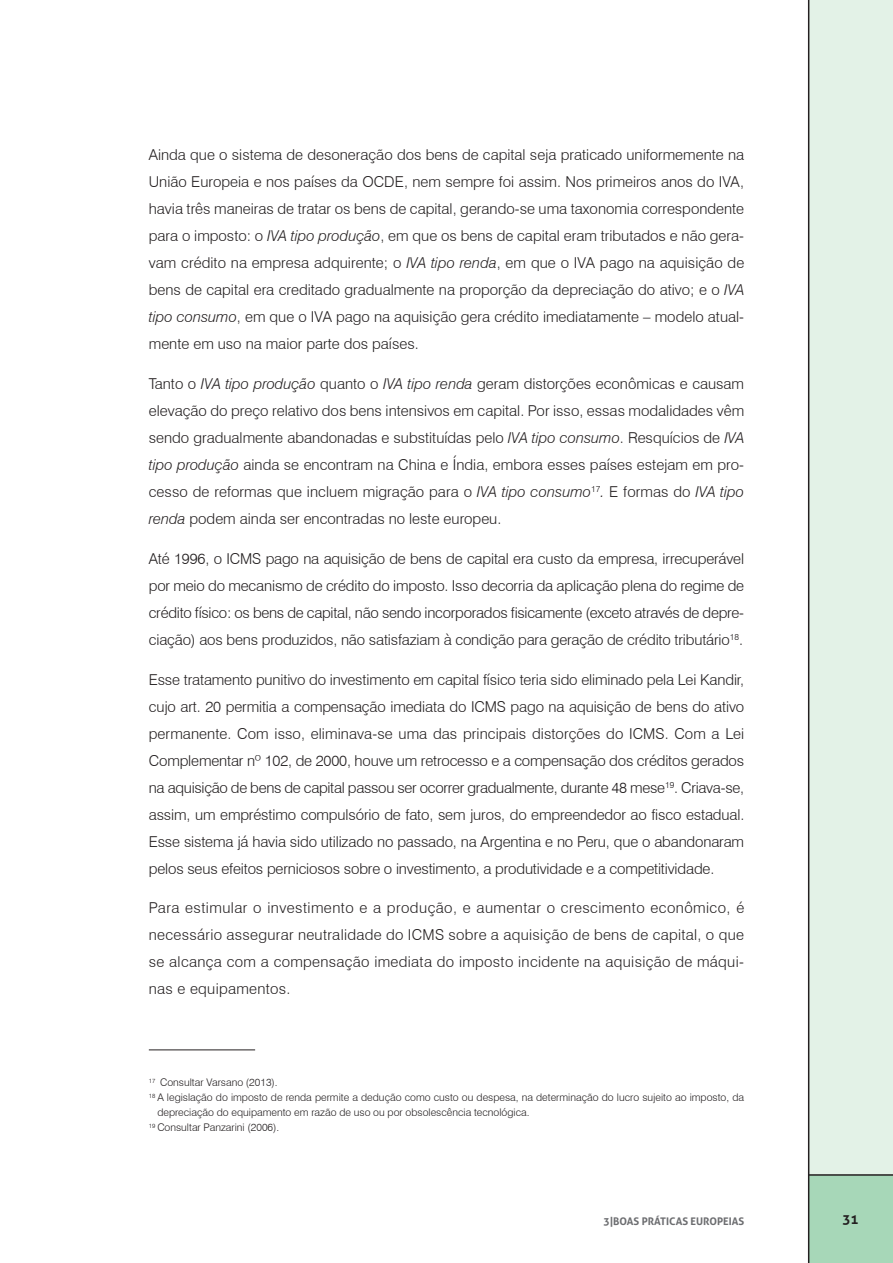
<style>
.page{position:relative;width:893px;height:1263px;background:#fff}
.page>*{position:absolute;margin:0;border:0;box-sizing:border-box;transform-origin:0 0}
.t1{font:300 15px/27px "Swiss 721 BT";color:#231f20;text-align:justify}
.t2{font:700 13.5px "Aller";color:#231f20}
.t3{font:300 10.5px "Swiss 721 BT";color:#231f20}
.t4{font:700 10.5px "Aller";color:#6c6d70}
.s1{font-style:italic}
</style>
<div class="page">
<div style="left:809px;top:0;width:84px;height:1175px;background:#e3f2e7"></div>
<div style="left:808px;top:1175px;width:85px;height:88px;background:#a7d7b8"></div>
<hr style="left:808px;top:0;width:1px;height:1263px;background:#231f20">
<hr style="left:809px;top:1174px;width:84px;height:2px;background:#231f20">
<hr style="left:149px;top:1049px;width:106px;height:1px;background:#231f20">
<p class="t1" style="left:149px;top:141px;width:597px">Ainda que o sistema de desoneração dos bens de capital seja praticado uniformemente na União Europeia e nos países da OCDE, nem sempre foi assim. Nos primeiros anos do IVA, havia três maneiras de tratar os bens de capital, gerando-se uma taxonomia correspondente para o imposto: o <span class="s1">IVA tipo produção</span>, em que os bens de capital eram tributados e não gera&shy;vam crédito na empresa adquirente; o <span class="s1">IVA tipo renda</span>, em que o IVA pago na aquisição de bens de capital era creditado gradualmente na proporção da depreciação do ativo; e o <span class="s1">IVA tipo consumo</span>, em que o IVA pago na aquisição gera crédito imediatamente – modelo atual&shy;mente em uso na maior parte dos países.</p>
<p class="t1" style="left:149px;top:370px;width:597px">Tanto o <span class="s1">IVA tipo produção</span> quanto o <span class="s1">IVA tipo renda</span> geram distorções econômicas e causam elevação do preço relativo dos bens intensivos em capital. Por isso, essas modalidades vêm sendo gradualmente abandonadas e substituídas pelo <span class="s1">IVA tipo consumo</span>. Resquícios de <span class="s1">IVA tipo produção</span> ainda se encontram na China e Índia, embora esses países estejam em pro&shy;cesso de reformas que incluem migração para o <span class="s1">IVA tipo consumo</span><sup>17</sup><span class="s1">.</span> E formas do <span class="s1">IVA tipo renda</span> podem ainda ser encontradas no leste europeu.</p>
<p class="t1" style="left:149px;top:545px;width:597px">Até 1996, o ICMS pago na aquisição de bens de capital era custo da empresa, irrecuperável por meio do mecanismo de crédito do imposto. Isso decorria da aplicação plena do regime de crédito físico: os bens de capital, não sendo incorporados fisicamente (exceto através de depre&shy;ciação) aos bens produzidos, não satisfaziam à condição para geração de crédito tributário<sup>18</sup>.</p>
<p class="t1" style="left:149px;top:666px;width:597px">Esse tratamento punitivo do investimento em capital físico teria sido eliminado pela Lei Kandir, cujo art. 20 permitia a compensação imediata do ICMS pago na aquisição de bens do ativo permanente. Com isso, eliminava-se uma das principais distorções do ICMS. Com a Lei Complementar nº 102, de 2000, houve um retrocesso e a compensação dos créditos gerados na aquisição de bens de capital passou ser ocorrer gradualmente, durante 48 mese<sup>19</sup>. Criava-se, assim, um empréstimo compulsório de fato, sem juros, do empreendedor ao fisco estadual.<br>Esse sistema já havia sido utilizado no passado, na Argentina e no Peru, que o abandonaram pelos seus efeitos perniciosos sobre o investimento, a produtividade e a competitividade.</p>
<p class="t1" style="left:149px;top:894px;width:597px">Para estimular o investimento e a produção, e aumentar o crescimento econômico, é necessário assegurar neutralidade do ICMS sobre a aquisição de bens de capital, o que se alcança com a compensação imediata do imposto incidente na aquisição de máqui&shy;nas e equipamentos.</p>
<p class="t3" style="left:149px;top:1076px;width:130px"><sup>17</sup> Consultar Varsano (2013).</p>
<p class="t3" style="left:149px;top:1091px;width:597px"><sup>18</sup> A legislação do imposto de renda permite a dedução como custo ou despesa, na determinação do lucro sujeito ao imposto, da</p>
<p class="t3" style="left:157px;top:1106px;width:374px">depreciação do equipamento em razão de uso ou por obsolescência tecnológica.</p>
<p class="t3" style="left:149px;top:1121px;width:132px"><sup>19</sup> Consultar Panzarini (2006).</p>
<p class="t4" style="left:603px;top:1214px;width:142px">3|BOAS PRÁTICAS EUROPEIAS</p>
<p class="t2" style="left:842px;top:1211px;width:18px">31</p>
</div>
